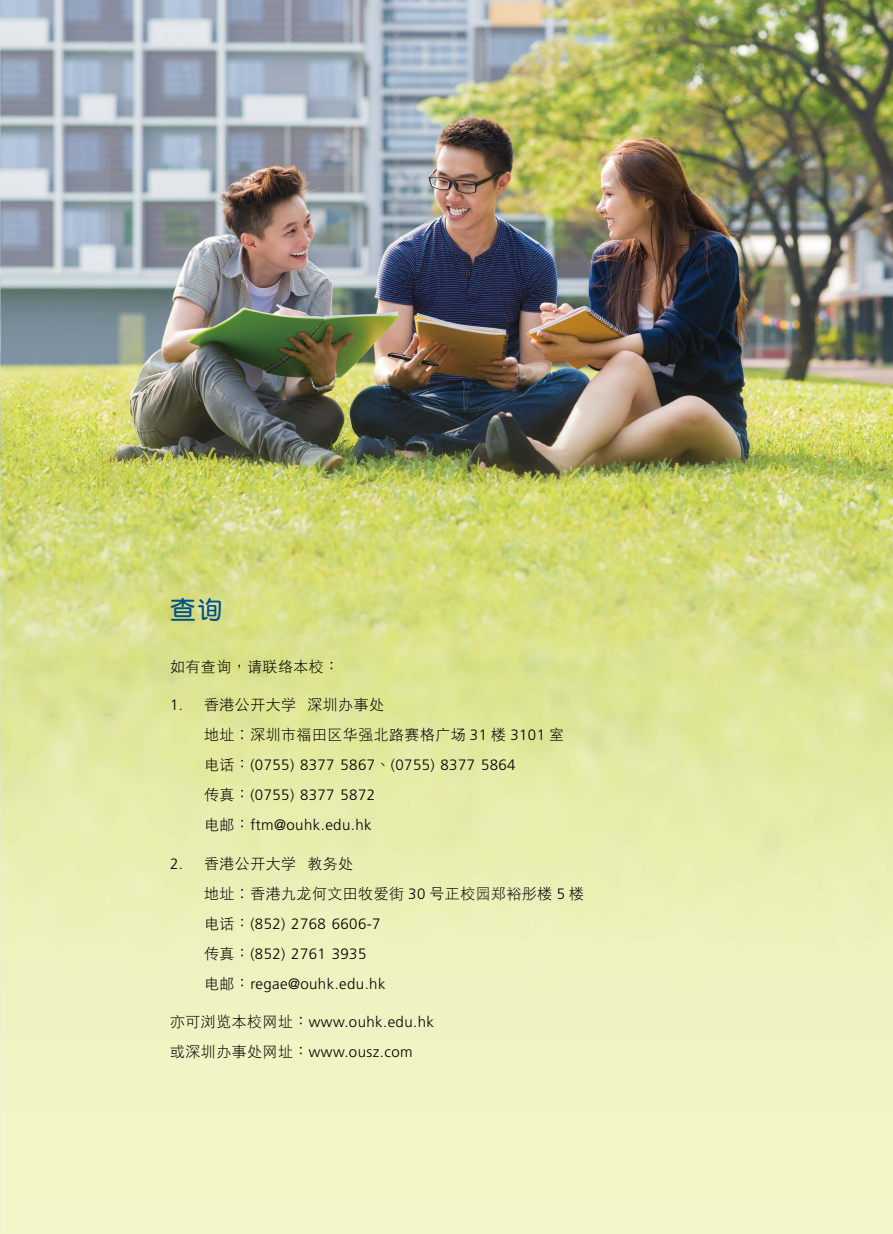
<style>
.page{position:relative;width:893px;height:1234px;background:#fff}
.page>*{position:absolute;margin:0;border:0;box-sizing:border-box;transform-origin:0 0}
.t1{font:25.5px "DF Yuan GB5 HK W7";color:#00508f}
.t2{font:300 15px/30px "Frutiger LT Std";letter-spacing:.03em;color:#000}
.t3{font:15px/30px "DF Hei GB5 HK W3";letter-spacing:.03em;color:#000}
.s1{font-family:"Frutiger LT Std";font-weight:300}
.s2{font-family:"DF Hei GB5 HK W3";font-weight:400}
</style>
<div class="page">
<img style="left:1px;top:0;width:892px;height:1233px">
<img style="left:0;top:0;width:1px;height:1233px">
<hr style="left:0;top:140px;width:1px;height:306px;background:#addef8">
<h1 class="t1" style="left:170px;top:596px;width:54px">查詢</h1>
<p class="t3" style="left:170px;top:650px;width:171px">如有查詢，請聯絡本校：</p>
<p class="t3" style="left:204px;top:689px;width:362px;text-indent:-34px"><span class="s1">1.</span> 香港公開大學 深圳辦事處<br>地址︰深圳市福田區華强北路賽格廣場 <span class="s1">31</span> 樓 <span class="s1">3101</span> 室</p>
<p class="t2" style="left:204px;top:750px;width:313px"><span class="s2">電話：</span>(0755) 8377 5867<span class="s2">、</span>(0755) 8377 5864<span class="s2">傳真：</span>(0755) 8377 5872<br><span class="s2">電郵：</span>ftm@ouhk.edu.hk</p>
<p class="t3" style="left:204px;top:848px;width:382px;text-indent:-34px"><span class="s1">2.</span> 香港公開大學 教務處<br>地址︰香港九龍何文田牧愛街 <span class="s1">30</span> 號正校園鄭裕彤樓 <span class="s1">5</span> 樓</p>
<p class="t2" style="left:204px;top:908px;width:183px"><span class="s2">電話：</span>(852) 2768 6606-7<span class="s2">傳真：</span>(852) 2761 3935<br><span class="s2">電郵：</span>regae@ouhk.edu.hk</p>
<p class="t2" style="left:170px;top:1007px;width:265px"><span class="s2">亦可瀏覽本校網址：</span>www.ouhk.edu.hk<span class="s2">或深圳辦事處網址：</span>www.ousz.com</p>
</div>
